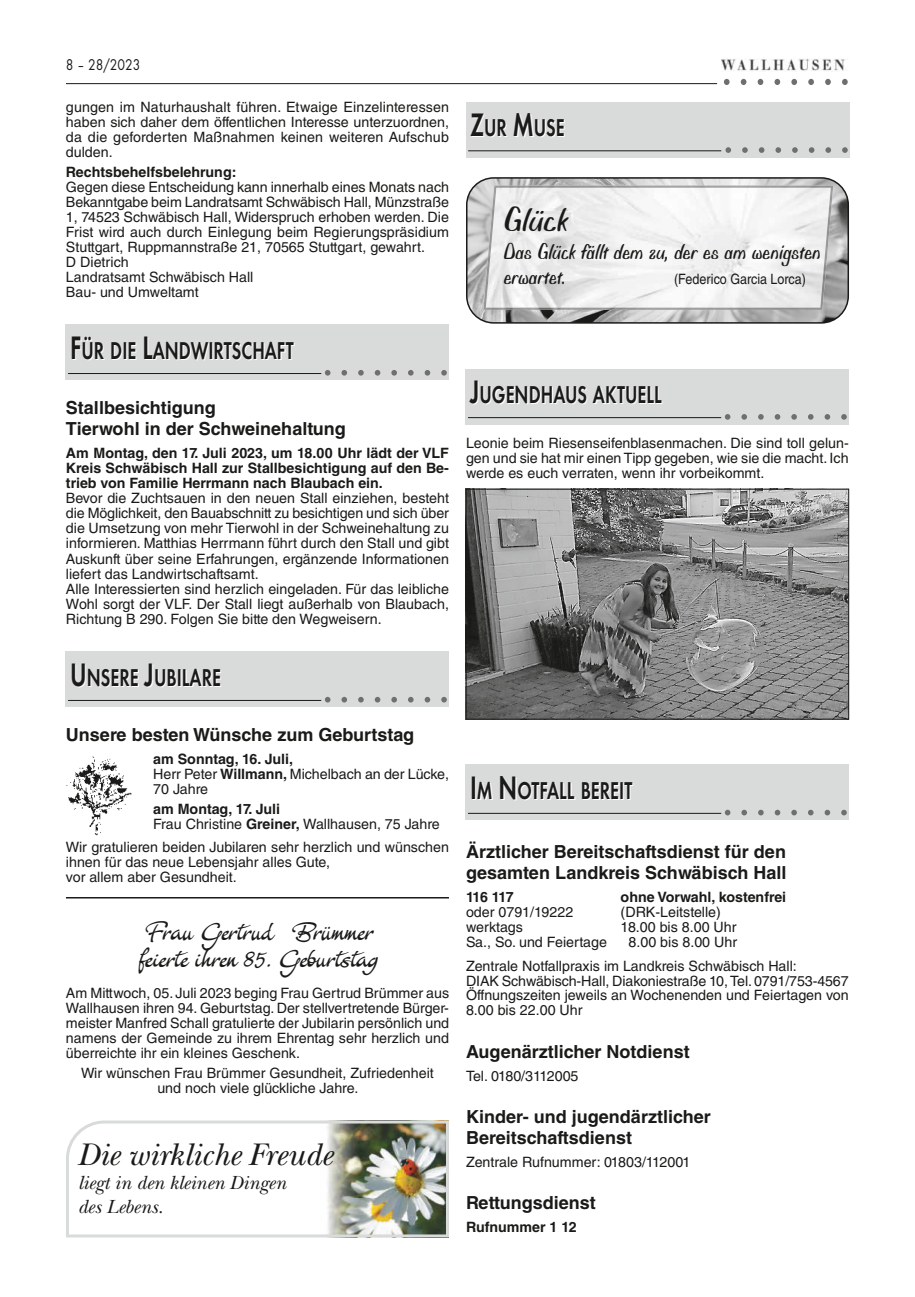
<style>
.page{position:relative;width:915px;height:1297px;background:#fff}
.page>*{position:absolute;margin:0;border:0;box-sizing:border-box;transform-origin:0 0}
.t1{font:36.75px "Bonita";color:#1a1a18;scale:.88 1}
.t2{font:italic 32.55px "New Baskerville";color:#1a1a18}
.t3{font:600 25.2px "Function";color:#1a1a18;scale:.71 1}
.t4{font:24px/24.3px "Bonita";color:#1a1a18;scale:.8 1}
.t5{font:500 22.5px/27px "Crostini";color:#1a1a18}
.t6{font:italic 19.8px/24px "New Baskerville";color:#1a1a18}
.t7{font:700 18px/21px "Helvetica LT Std";color:#1a1a18}
.t8{font:16.2px "Function";color:#1a1a18;scale:.83 1}
.t9{font:14.25px/15px "Helvetica LT Std";color:#1a1a18}
.t10{font:700 14.25px/15px "Helvetica LT Std";color:#1a1a18;text-align:justify}
.t11{font:14.25px "Helvetica LT Std";color:#1a1a18;scale:.88 1}
.s1{font-size:33.75px}
.s2{color:#fff}
.s3{font-weight:700}
</style>
<div class="page">
<hr style="left:66px;top:83px;width:650px;height:1px;background:#1a1a18">
<img style="left:721px;top:58px;width:124px;height:14px">
<svg style="left:724px;top:79px;width:5px;height:6px"></svg>
<svg style="left:740px;top:79px;width:6px;height:6px"></svg>
<svg style="left:757px;top:79px;width:6px;height:6px"></svg>
<svg style="left:774px;top:79px;width:6px;height:6px"></svg>
<svg style="left:791px;top:79px;width:5px;height:6px"></svg>
<svg style="left:808px;top:79px;width:5px;height:6px"></svg>
<svg style="left:825px;top:79px;width:5px;height:6px"></svg>
<svg style="left:842px;top:79px;width:5px;height:6px"></svg>
<hr style="left:66px;top:897px;width:383px;height:1px;background:#1a1a18">
<div style="left:66px;top:325px;width:383px;height:55px;background:#d9dada"></div>
<hr style="left:68px;top:373px;width:253px;height:1px;background:#1a1a18">
<svg style="left:325px;top:370px;width:5px;height:6px"></svg>
<svg style="left:341px;top:370px;width:6px;height:6px"></svg>
<svg style="left:358px;top:370px;width:5px;height:6px"></svg>
<svg style="left:374px;top:370px;width:6px;height:6px"></svg>
<svg style="left:391px;top:370px;width:6px;height:6px"></svg>
<svg style="left:408px;top:370px;width:5px;height:6px"></svg>
<svg style="left:424px;top:370px;width:6px;height:6px"></svg>
<svg style="left:441px;top:370px;width:5px;height:6px"></svg>
<div style="left:66px;top:652px;width:383px;height:55px;background:#d9dada"></div>
<hr style="left:68px;top:700px;width:253px;height:1px;background:#1a1a18">
<svg style="left:325px;top:697px;width:5px;height:5px"></svg>
<svg style="left:341px;top:697px;width:6px;height:5px"></svg>
<svg style="left:358px;top:697px;width:5px;height:5px"></svg>
<svg style="left:374px;top:697px;width:6px;height:5px"></svg>
<svg style="left:391px;top:697px;width:6px;height:5px"></svg>
<svg style="left:408px;top:697px;width:5px;height:5px"></svg>
<svg style="left:424px;top:697px;width:6px;height:5px"></svg>
<svg style="left:441px;top:697px;width:5px;height:5px"></svg>
<img style="left:66px;top:756px;width:66px;height:79px">
<div style="left:466px;top:102px;width:382px;height:55px;background:#d9dada"></div>
<hr style="left:468px;top:150px;width:253px;height:1px;background:#1a1a18">
<svg style="left:725px;top:147px;width:5px;height:6px"></svg>
<svg style="left:742px;top:147px;width:5px;height:6px"></svg>
<svg style="left:758px;top:147px;width:6px;height:6px"></svg>
<svg style="left:775px;top:147px;width:5px;height:6px"></svg>
<svg style="left:792px;top:147px;width:5px;height:6px"></svg>
<svg style="left:808px;top:147px;width:6px;height:6px"></svg>
<svg style="left:825px;top:147px;width:5px;height:6px"></svg>
<svg style="left:842px;top:147px;width:5px;height:6px"></svg>
<svg style="left:466px;top:178px;width:382px;height:145px;background:#a3a3a3"></svg>
<img style="left:466px;top:180px;width:363px;height:141px">
<div style="left:466px;top:177px;width:382px;height:147px;border:2px solid #1a1a18;border-radius:27px"></div>
<img style="left:483px;top:185px;width:350px;height:125px">
<div style="left:466px;top:369px;width:382px;height:55px;background:#d9dada"></div>
<hr style="left:468px;top:417px;width:253px;height:1px;background:#1a1a18">
<svg style="left:724px;top:414px;width:6px;height:6px"></svg>
<svg style="left:741px;top:414px;width:5px;height:6px"></svg>
<svg style="left:758px;top:414px;width:5px;height:6px"></svg>
<svg style="left:774px;top:414px;width:6px;height:6px"></svg>
<svg style="left:791px;top:414px;width:5px;height:6px"></svg>
<svg style="left:808px;top:414px;width:5px;height:6px"></svg>
<svg style="left:824px;top:414px;width:5px;height:6px"></svg>
<svg style="left:841px;top:414px;width:5px;height:6px"></svg>
<img style="left:468px;top:491px;width:378px;height:226px">
<div style="left:466px;top:489px;width:382px;height:230px;border:1px solid #1a1a18"></div>
<div style="left:466px;top:765px;width:382px;height:55px;background:#d9dada"></div>
<hr style="left:468px;top:813px;width:253px;height:1px;background:#1a1a18">
<svg style="left:724px;top:810px;width:6px;height:5px"></svg>
<svg style="left:741px;top:810px;width:5px;height:5px"></svg>
<svg style="left:758px;top:810px;width:5px;height:5px"></svg>
<svg style="left:774px;top:810px;width:6px;height:5px"></svg>
<svg style="left:791px;top:810px;width:5px;height:5px"></svg>
<svg style="left:808px;top:810px;width:5px;height:5px"></svg>
<svg style="left:824px;top:810px;width:5px;height:5px"></svg>
<svg style="left:841px;top:810px;width:5px;height:5px"></svg>
<svg style="left:66px;top:1120px;width:383px;height:118px"></svg>
<p class="t8" style="left:66px;top:55px;width:91px">8 – 28/2023</p>
<p class="t9" style="left:66px;top:100px;width:384px;text-align:justify">gungen im Naturhaushalt führen. Etwaige Einzelinteressen haben sich daher dem öffentlichen Interesse unterzuordnen, da die geforderten Maßnahmen keinen weiteren Aufschub dulden.</p>
<p class="t10" style="left:66px;top:164px;width:172px">Rechtsbehelfsbelehrung:</p>
<p class="t9" style="left:66px;top:179px;width:384px">Gegen diese Entscheidung kann innerhalb eines Monats nach Bekanntgabe beim Landratsamt Schwäbisch Hall, Münzstraße 1, 74523 Schwäbisch Hall, Widerspruch erhoben werden. Die Frist wird auch durch Einlegung beim Regierungspräsidium Stuttgart, Ruppmannstraße 21, 70565 Stuttgart, gewahrt.<br>D Dietrich<br>Landratsamt Schwäbisch Hall<br>Bau- und Umweltamt</p>
<h3 class="t3" style="left:70px;top:336px;width:316px"><span class="s1">F</span>ÜR DIE <span class="s1">L</span>ANDWIRT<span class="s2">S</span>CHAFT</h3>
<p class="t7" style="left:66px;top:397px;width:281px">Stallbesichtigung<br>Tierwohl in der Schweinehaltung</p>
<p class="t10" style="left:66px;top:446px;width:384px">Am Montag, den 17. Juli 2023, um 18.00 Uhr lädt der VLF Kreis Schwäbisch Hall zur Stallbesichtigung auf den Be&shy;trieb von Familie Herrmann nach Blaubach ein.</p>
<p class="t9" style="left:66px;top:491px;width:384px">Bevor die Zuchtsauen in den neuen Stall einziehen, besteht die Möglichkeit, den Bauabschnitt zu besichtigen und sich über die Umsetzung von mehr Tierwohl in der Schweinehaltung zu informieren. Matthias Herrmann führt durch den Stall und gibt Auskunft über seine Erfahrungen, ergänzende Informationen liefert das Landwirtschaftsamt.<br>Alle Interessierten sind herzlich eingeladen. Für das leibliche Wohl sorgt der VLF. Der Stall liegt außerhalb von Blaubach, Richtung B 290. Folgen Sie bitte den Wegweisern.</p>
<h3 class="t3" style="left:70px;top:663px;width:214px"><span class="s1">U</span>NSERE <span class="s1">J</span>UBILARE</h3>
<p class="t7" style="left:66px;top:724px;width:350px">Unsere besten Wünsche zum Geburtstag</p>
<p class="t9" style="left:153px;top:752px;width:297px"><span class="s3">am Sonntag, 16. Juli,<br></span>Herr Peter <span class="s3">Willmann,</span> Michelbach an der Lücke,<br>70 Jahre</p>
<p class="t9" style="left:153px;top:801px;width:288px"><span class="s3">am Montag, 17. Juli<br></span>Frau Christine <span class="s3">Greiner,</span> Wallhausen, 75 Jahre</p>
<p class="t9" style="left:66px;top:840px;width:384px">Wir gratulieren beiden Jubilaren sehr herzlich und wünschen ihnen für das neue Lebensjahr alles Gute,<br>vor allem aber Gesundheit.</p>
<h3 class="t5" style="left:138px;top:918px;width:240px">Frau Gertrud Brümmer feierte ihren 85. Geburtstag</h3>
<p class="t9" style="left:66px;top:986px;width:384px;text-align:justify">Am Mittwoch, 05. Juli 2023 beging Frau Gertrud Brümmer aus Wallhausen ihren 94. Geburtstag. Der stellvertretende Bürger&shy;meister Manfred Schall gratulierte der Jubilarin persönlich und namens der Gemeinde zu ihrem Ehrentag sehr herzlich und überreichte ihr ein kleines Geschenk.</p>
<p class="t9" style="left:81px;top:1065px;width:354px;text-align:center">Wir wünschen Frau Brümmer Gesundheit, Zufriedenheit und noch viele glückliche Jahre.</p>
<h2 class="t2" style="left:78px;top:1135px;width:256px">Die wirkliche Freude</h2>
<h3 class="t6" style="left:78px;top:1170px;width:210px">liegt in den kleinen Dingen des Lebens.</h3>
<h3 class="t3" style="left:470px;top:113px;width:134px"><span class="s1">Z</span>U<span class="s2">R</span> <span class="s1">M</span>USE</h3>
<h1 class="t1" style="left:503px;top:197px;width:74px">Glück</h1>
<h3 class="t4" style="left:503px;top:240px;width:397px">Das Glück fällt dem zu, der es am wenigsten erwartet.</h3>
<p class="t11" style="left:674px;top:270px;width:151px">(Federico Garcia Lorca)</p>
<h3 class="t3" style="left:470px;top:380px;width:271px"><span class="s1">J</span>UGENDHAUS AKTUELL</h3>
<p class="t9" style="left:466px;top:435px;width:384px;text-align:justify">Leonie beim Riesenseifenblasenmachen. Die sind toll gelun&shy;gen und sie hat mir einen Tipp gegeben, wie sie die macht. Ich werde es euch verraten, wenn ihr vorbeikommt.</p>
<h3 class="t3" style="left:470px;top:776px;width:230px"><span class="s1">I</span>M <span class="s1">N</span>OTFALL BEREIT</h3>
<p class="t7" style="left:466px;top:841px;width:322px">Ärztlicher Bereitschaftsdienst für den gesamten Landkreis Schwäbisch Hall</p>
<p class="t10" style="left:466px;top:890px;width:49px">116 117</p>
<p class="t10" style="left:620px;top:890px;width:167px">ohne Vorwahl, kostenfrei</p>
<p class="t9" style="left:466px;top:905px;width:109px">oder 0791/19222</p>
<p class="t9" style="left:620px;top:905px;width:102px">(DRK-Leitstelle)</p>
<p class="t9" style="left:466px;top:919px;width:58px">werktags</p>
<p class="t9" style="left:620px;top:919px;width:117px">18.00 bis 8.00 Uhr</p>
<p class="t9" style="left:466px;top:934px;width:142px">Sa., So. und Feiertage</p>
<p class="t9" style="left:466px;top:929px;width:332px;line-height:24.5px;text-indent:162px">8.00 bis 8.00 Uhr<br>Zentrale Notfallpraxis im Landkreis Schwäbisch Hall:</p>
<p class="t9" style="left:466px;top:973px;width:384px;text-align:justify">DIAK Schwäbisch-Hall, Diakoniestraße 10, Tel. 0791/753-4567<br>Öffnungszeiten jeweils an Wochenenden und Feiertagen von 8.00 bis 22.00 Uhr</p>
<p class="t7" style="left:466px;top:1040px;width:225px">Augenärztlicher Notdienst</p>
<p class="t9" style="left:466px;top:1068px;width:114px">Tel. 0180/3112005</p>
<p class="t7" style="left:466px;top:1106px;width:246px">Kinder- und jugendärztlicher<br>Bereitschaftsdienst</p>
<p class="t9" style="left:466px;top:1154px;width:226px">Zentrale Rufnummer: 01803/112001</p>
<p class="t7" style="left:466px;top:1192px;width:131px">Rettungsdienst</p>
<p class="t10" style="left:466px;top:1219px;width:112px">Rufnummer 1 12</p>
</div>
